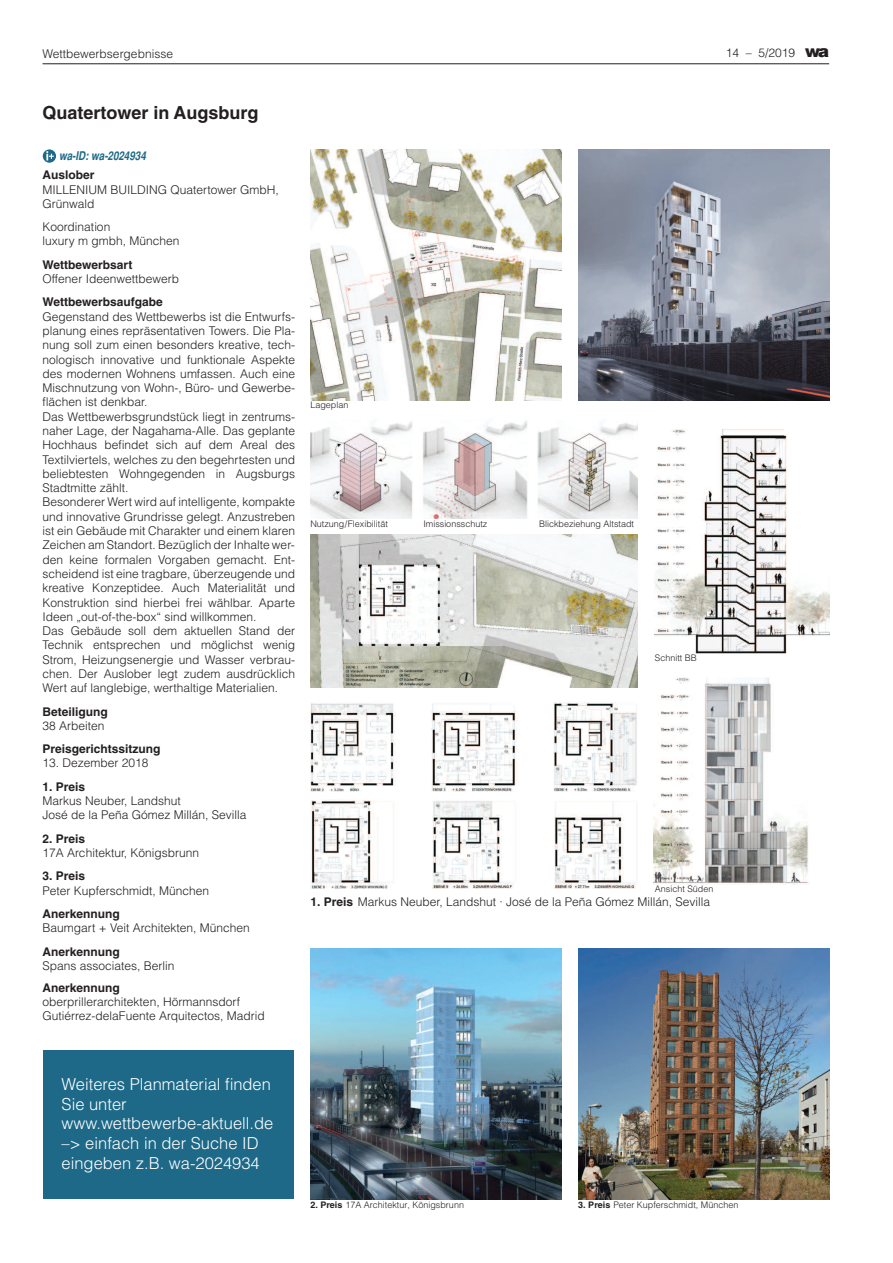
<style>
.page{position:relative;width:893px;height:1263px;background:#fff}
.page>*{position:absolute;margin:0;border:0;box-sizing:border-box;transform-origin:0 0}
.t1{font:700 18px "Helvetica";color:#231f20}
.t2{font:300 16.5px/19.8px "Helvetica";color:#fff}
.t3{font:300 12px/14.2px "Helvetica";color:#231f20}
.t4{font:700 12px "Helvetica";color:#231f20}
.t5{font:italic 700 condensed 12px "Helvetica";color:#1d6987}
.t6{font:300 9px "Helvetica";color:#231f20}
.s1{font-weight:900;font-size:16.5px}
.s2{font-weight:700}
</style>
<div class="page">
<svg style="left:43px;top:149px;width:13px;height:14px"></svg>
<svg style="left:46px;top:151px;width:8px;height:9px"></svg>
<hr style="left:43px;top:64px;width:786px;height:1px;background:#231f20">
<img style="left:310px;top:149px;width:251px;height:251px">
<img style="left:310px;top:420px;width:328px;height:99px">
<img style="left:310px;top:534px;width:328px;height:153px">
<img style="left:655px;top:429px;width:174px;height:224px">
<img style="left:310px;top:702px;width:327px;height:89px">
<img style="left:653px;top:677px;width:156px;height:207px">
<img style="left:311px;top:799px;width:326px;height:90px">
<img style="left:578px;top:149px;width:251px;height:251px">
<img style="left:310px;top:948px;width:251px;height:251px">
<img style="left:578px;top:948px;width:251px;height:251px">
<div style="left:43px;top:1050px;width:251px;height:149px;background:#1d6987"></div>
<p class="t3" style="left:43px;top:46px;width:132px">Wettbewerbsergebnisse</p>
<p class="t3" style="left:726px;top:46px;width:105px">14 – 5/2019 <span class="s1">wa</span></p>
<h1 class="t1" style="left:43px;top:106px;width:218px">Quatertower in Augsburg</h1>
<p class="t5" style="left:59px;top:148px;width:88px">wa-ID: wa-2024934</p>
<p class="t4" style="left:43px;top:171px;width:54px">Auslober</p>
<p class="t3" style="left:43px;top:182px;width:238px">MILLENIUM BUILDING Quatertower GmbH,<br>Grünwald</p>
<p class="t3" style="left:43px;top:220px;width:138px">Koordination<br>luxury m gmbh, München</p>
<p class="t4" style="left:43px;top:260px;width:91px">Wettbewerbsart</p>
<p class="t3" style="left:43px;top:272px;width:138px">Offener Ideenwettbewerb</p>
<p class="t4" style="left:43px;top:298px;width:122px">Wettbewerbsaufgabe</p>
<p class="t3" style="left:43px;top:309px;width:254px">Gegenstand des Wettbewerbs ist die Entwurfs&shy;planung eines repräsentativen Towers. Die Pla&shy;nung soll zum einen besonders kreative, tech&shy;nologisch innovative und funktionale Aspekte des modernen Wohnens umfassen. Auch eine Mischnutzung von Wohn-, Büro- und Gewerbe&shy;flächen ist denkbar.<br>Das Wettbewerbsgrundstück liegt in zentrums&shy;naher Lage, der Nagahama-Alle. Das geplante Hochhaus befindet sich auf dem Areal des Textilviertels, welches zu den begehrtesten und beliebtesten Wohngegenden in Augsburgs Stadtmitte zählt.<br>Besonderer Wert wird auf intelligente, kompakte und innovative Grundrisse gelegt. Anzustreben ist ein Gebäude mit Charakter und einem klaren Zeichen am Standort. Bezüglich der Inhalte wer&shy;den keine formalen Vorgaben gemacht. Ent&shy;scheidend ist eine tragbare, überzeugende und kreative Konzeptidee. Auch Materialität und Konstruktion sind hierbei frei wählbar. Aparte Ideen „out-of-the-box“ sind willkommen.<br>Das Gebäude soll dem aktuellen Stand der Technik entsprechen und möglichst wenig Strom, Heizungsenergie und Wasser verbrau&shy;chen. Der Auslober legt zudem ausdrücklich Wert auf langlebige, werthaltige Materialien.</p>
<p class="t4" style="left:43px;top:707px;width:67px">Beteiligung</p>
<p class="t3" style="left:43px;top:719px;width:64px">38 Arbeiten</p>
<p class="t4" style="left:43px;top:744px;width:120px">Preisgerichtssitzung</p>
<p class="t3" style="left:43px;top:756px;width:108px">13. Dezember 2018</p>
<p class="t4" style="left:43px;top:782px;width:44px">1. Preis</p>
<p class="t3" style="left:43px;top:794px;width:206px">Markus Neuber, Landshut<br>José de la Peña Gómez Millán, Sevilla</p>
<p class="t4" style="left:43px;top:834px;width:44px">2. Preis</p>
<p class="t3" style="left:43px;top:846px;width:158px">17A Architektur, Königsbrunn</p>
<p class="t4" style="left:43px;top:872px;width:44px">3. Preis</p>
<p class="t3" style="left:43px;top:883px;width:168px">Peter Kupferschmidt, München</p>
<p class="t4" style="left:43px;top:909px;width:79px">Anerkennung</p>
<p class="t3" style="left:43px;top:921px;width:209px">Baumgart + Veit Architekten, München</p>
<p class="t4" style="left:43px;top:947px;width:79px">Anerkennung</p>
<p class="t3" style="left:43px;top:958px;width:134px">Spans associates, Berlin</p>
<p class="t4" style="left:43px;top:983px;width:79px">Anerkennung</p>
<p class="t3" style="left:43px;top:995px;width:224px">oberprillerarchitekten, Hörmannsdorf<br>Gutiérrez-delaFuente Arquitectos, Madrid</p>
<p class="t6" style="left:310px;top:400px;width:40px">Lageplan</p>
<p class="t6" style="left:310px;top:519px;width:79px">Nutzung/Flexibilität</p>
<p class="t6" style="left:423px;top:519px;width:66px">Imissionsschutz</p>
<p class="t6" style="left:539px;top:519px;width:97px">Blickbeziehung Altstadt</p>
<p class="t6" style="left:655px;top:653px;width:44px">Schnitt BB</p>
<p class="t6" style="left:655px;top:884px;width:60px">Ansicht Süden</p>
<p class="t3" style="left:310px;top:895px;width:401px"><span class="s2">1. Preis</span> Markus Neuber, Landshut · José de la Peña Gómez Millán, Sevilla</p>
<h2 class="t2" style="left:62px;top:1074px;width:213px">Weiteres Planmaterial finden<br>Sie unter www.wettbewerbe-aktuell.de –&gt; einfach in der Suche ID eingeben z.B. wa-2024934</h2>
<p class="t6" style="left:310px;top:1199px;width:155px"><span class="s2">2. Preis</span> 17A Architektur, Königsbrunn</p>
<p class="t6" style="left:578px;top:1199px;width:162px"><span class="s2">3. Preis</span> Peter Kupferschmidt, München</p>
</div>
